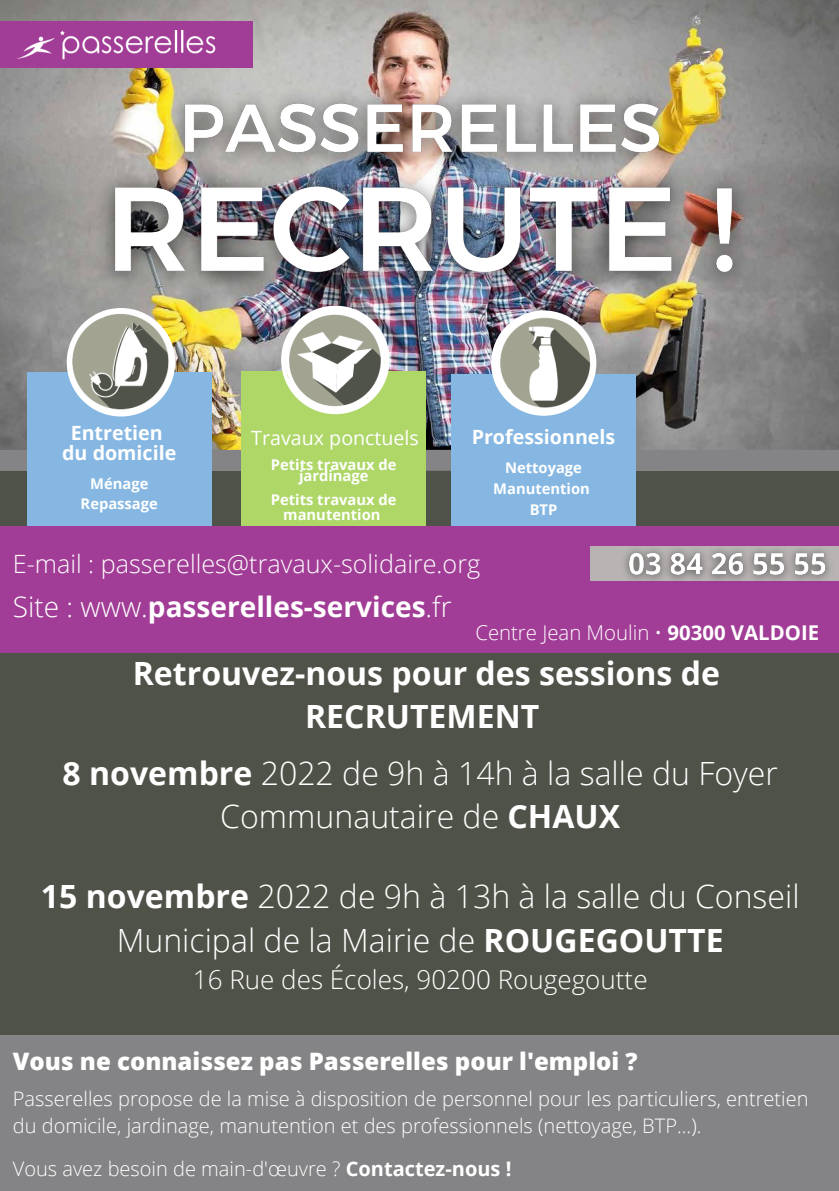
<style>
.page{position:relative;width:839px;height:1191px;background:#fff}
.page>*{position:absolute;margin:0;border:0;box-sizing:border-box;transform-origin:0 0}
.t1{font:300 32px/43.6px "Open Sans";color:#fff;text-align:center}
.t2{font:700 32px/43.6px "Open Sans";color:#fff;text-align:center}
.t3{font:700 28px "Open Sans";color:#fff}
.t4{font:300 26px "Open Sans";color:#fff}
.t5{font:300 25.2px "Open Sans";color:#fff}
.t6{font:800 24px "Open Sans";color:#fff}
.t7{font:300 20.4px "Open Sans";color:#fff}
.t8{font:300 20px/27px "Open Sans";color:#fff}
.t9{font:700 19.6px/20.8px "Open Sans";color:#fff;text-align:center}
.t10{font:19.6px "Open Sans";color:#fff}
.t11{font:700 14.8px/20.8px "Open Sans";color:#fff;text-align:center}
.s1{font-weight:300}
.s2{font-weight:700}
</style>
<div class="page">
<div style="left:0;top:0;width:838px;height:1191px;background:#4f5248"></div>
<img style="left:0;top:0;width:838px;height:450px">
<div style="left:0;top:450px;width:838px;height:21px;background:#848486"></div>
<div style="left:451px;top:374px;width:184px;height:154px;background:#85b7e2"></div>
<div style="left:241px;top:371px;width:185px;height:155px;background:#aed768"></div>
<img style="left:278px;top:334px;width:111px;height:81px">
<div style="left:27px;top:372px;width:184px;height:155px;background:#85b7e2"></div>
<div style="left:0;top:527px;width:838px;height:126px;background:#a13d96"></div>
<div style="left:0;top:21px;width:252px;height:47px;background:#a13d96"></div>
<img style="left:17px;top:30px;width:199px;height:30px">
<img style="left:64px;top:307px;width:111px;height:109px">
<div style="left:589px;top:546px;width:249px;height:35px;background:#b8b4b3"></div>
<img style="left:624px;top:549px;width:206px;height:32px">
<div style="left:0;top:1035px;width:838px;height:156px;background:#848486"></div>
<img style="left:74px;top:58px;width:693px;height:276px">
<img style="left:481px;top:308px;width:124px;height:108px">
<p class="t9" style="left:62px;top:422px;width:115px">Entretien du domicile</p>
<p class="t11" style="left:81px;top:474px;width:79px;line-height:19.6px">Ménage<br>Repassage</p>
<p class="t10" style="left:251px;top:424px;width:169px">Travaux ponctuels</p>
<p class="t11" style="left:271px;top:459px;width:127px;line-height:11px">Petits travaux de jardinage</p>
<p class="t11" style="left:271px;top:492px;width:127px;line-height:14.8px">Petits travaux de manutention</p>
<p class="t9" style="left:471px;top:426px;width:145px">Professionnels</p>
<p class="t11" style="left:493px;top:457px;width:98px">Nettoyage<br>Manutention<br>BTP</p>
<p class="t5" style="left:13px;top:546px;width:469px">E-mail : passerelles@travaux-solidaire.org</p>
<h2 class="t3" style="left:13px;top:587px;width:440px"><span class="s1">Site : www.</span>passerelles-services<span class="s1">.fr</span></h2>
<p class="t7" style="left:475px;top:618px;width:345px">Centre Jean Moulin • <span class="s2">90300 VALDOIE</span></p>
<h1 class="t2" style="left:133px;top:650px;width:588px">Retrouvez-nous pour des sessions de<br>RECRUTEMENT</h1>
<h1 class="t1" style="left:62px;top:751px;width:717px"><span class="s2">8 novembre</span> 2022 de 9h à 14h à la salle du Foyer<br>Communautaire de <span class="s2">CHAUX</span></h1>
<h1 class="t1" style="left:41px;top:874px;width:760px"><span class="s2">15 novembre</span> 2022 de 9h à 13h à la salle du Conseil<br>Municipal de la Mairie de <span class="s2">ROUGEGOUTTE</span></h1>
<h3 class="t4" style="left:193px;top:961px;width:456px">16 Rue des Écoles, 90200 Rougegoutte</h3>
<p class="t6" style="left:13px;top:1045px;width:626px">Vous ne connaissez pas Passerelles pour l'emploi ?</p>
<p class="t8" style="left:13px;top:1085px;width:797px">Passerelles propose de la mise à disposition de personnel pour les particuliers, entretien du domicile, jardinage, manutention et des professionnels (nettoyage, BTP...).</p>
<p class="t8" style="left:13px;top:1155px;width:500px">Vous avez besoin de main-d'œuvre ? <span class="s2">Contactez-nous !</span></p>
</div>
